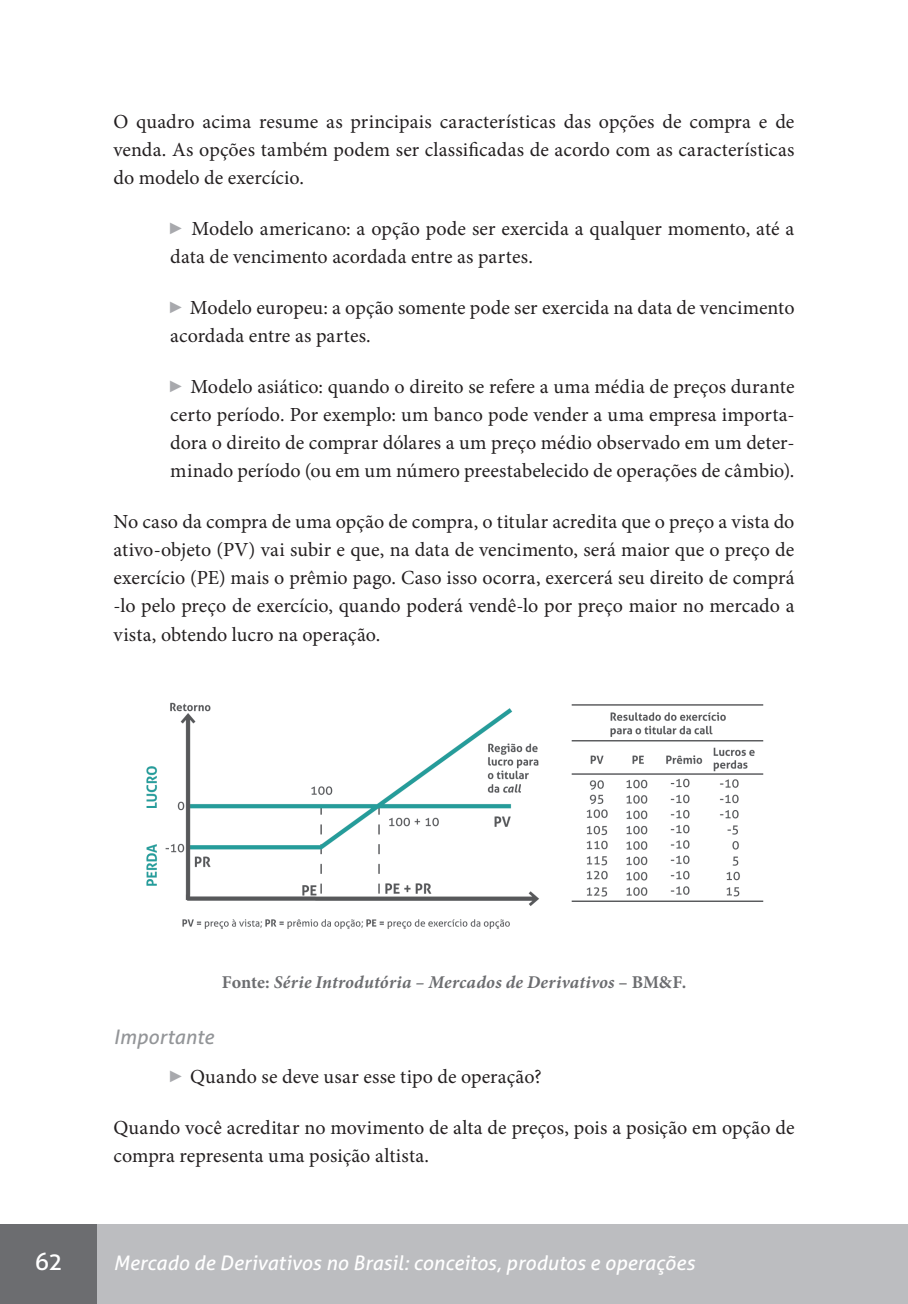
<style>
.page{position:relative;width:908px;height:1304px;background:#fff}
.page>*{position:absolute;margin:0;border:0;box-sizing:border-box;transform-origin:0 0}
.t1{font:24px "Aller";color:#fff}
.t2{font:20px/28.2px "Minion Pro";color:#231f20;text-align:justify}
.t3{font:italic 20px "Aller";letter-spacing:.005em;color:#fff}
.t4{font:italic 20px "Aller";letter-spacing:.005em;color:#939598}
.t5{font:italic 700 18px "Minion Pro";letter-spacing:.015em;color:#6c6d70}
.s1{font-style:normal}
</style>
<div class="page">
<div style="left:0;top:1225px;width:907px;height:79px;background:#bcbdc0"></div>
<div style="left:0;top:1225px;width:96px;height:79px;background:#6c6d70"></div>
<img style="left:146px;top:702px;width:618px;height:227px">
<p class="t2" style="left:113px;top:108px;width:682px">O quadro acima resume as principais características das opções de compra e de venda. As opções também podem ser classificadas de acordo com as características do modelo de exercício.</p>
<p class="t2" style="left:170px;top:215px;width:625px;text-indent:21px">Modelo americano: a opção pode ser exercida a qualquer momento, até a data de vencimento acordada entre as partes.</p>
<p class="t2" style="left:170px;top:294px;width:625px;text-indent:20px">Modelo europeu: a opção somente pode ser exercida na data de vencimento acordada entre as partes.</p>
<p class="t2" style="left:170px;top:372px;width:625px;text-indent:20px">Modelo asiático: quando o direito se refere a uma média de preços durante certo período. Por exemplo: um banco pode vender a uma empresa importa&shy;dora o direito de comprar dólares a um preço médio observado em um deter&shy;minado período (ou em um número preestabelecido de operações de câmbio).</p>
<p class="t2" style="left:113px;top:508px;width:682px">No caso da compra de uma opção de compra, o titular acredita que o preço a vista do ativo-objeto (PV) vai subir e que, na data de vencimento, será maior que o preço de exercício (PE) mais o prêmio pago. Caso isso ocorra, exercerá seu direito de comprá -lo pelo preço de exercício, quando poderá vendê-lo por preço maior no mercado a vista, obtendo lucro na operação.</p>
<p class="t5" style="left:222px;top:970px;width:466px"><span class="s1">Fonte:</span> Série Introdutória – Mercados de Derivativos <span class="s1">– BM&amp;F.</span></p>
<p class="t4" style="left:113px;top:1025px;width:102px">Importante</p>
<p class="t2" style="left:190px;top:1063px;width:353px">Quando se deve usar esse tipo de operação?</p>
<p class="t2" style="left:113px;top:1114px;width:682px">Quando você acreditar no movimento de alta de preços, pois a posição em opção de compra representa uma posição altista.</p>
<p class="t1" style="left:35px;top:1247px;width:29px">62</p>
<p class="t3" style="left:113px;top:1251px;width:582px">Mercado de Derivativos no Brasil: conceitos, produtos e operações</p>
</div>
